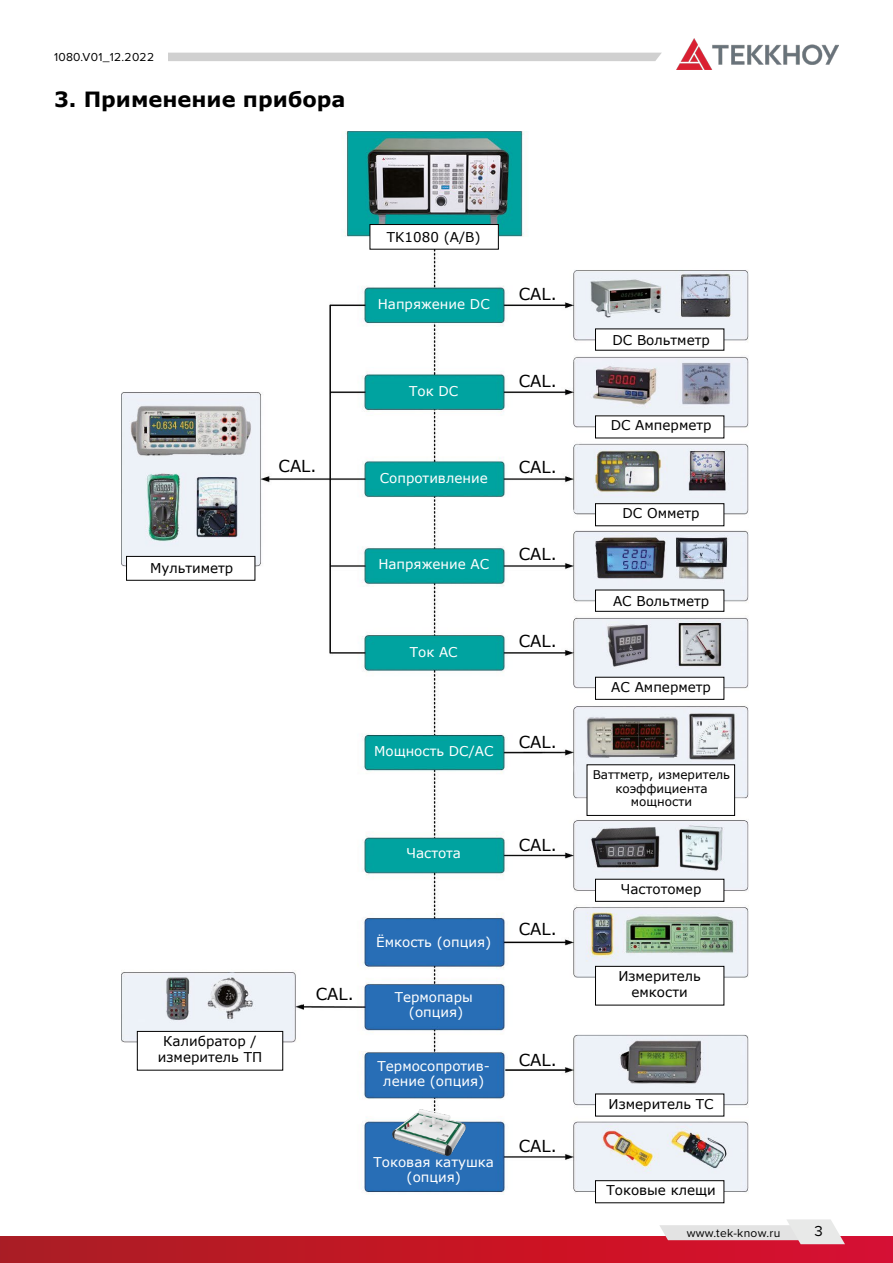
<style>
.page{position:relative;width:893px;height:1263px;background:#fff}
.page>*{position:absolute;margin:0;border:0;box-sizing:border-box;transform-origin:0 0}
.t1{font:700 21px "Verdana";color:#000}
.t2{font:16.5px "Verdana";color:#000}
.t3{font:15px "Proxima Nova";color:#000}
.t4{font:13.5px/16.2px "Verdana";color:#000;text-align:center}
.t5{font:13.5px/15px "Verdana";color:#fff;text-align:center}
.t6{font:12px/13.5px "Verdana";color:#000;text-align:center}
.t7{font:12px "Proxima Nova";letter-spacing:.025em;color:#000}
</style>
<div class="page">
<div style="left:0;top:1237px;width:893px;height:26px;background:linear-gradient(to right,#ac1d21,#db0e2d)"></div>
<svg style="left:659px;top:1219px;width:186px;height:25px"></svg>
<div style="left:168px;top:53px;width:494px;height:8px;background:#d0d0d0"></div>
<img style="left:676px;top:38px;width:163px;height:32px">
<img style="left:122px;top:132px;width:627px;height:1063px">
<div style="left:370px;top:225px;width:128px;height:24px;background:#fff"></div>
<div style="left:370px;top:224px;width:129px;height:25px;border:1px solid #000"></div>
<div style="left:595px;top:329px;width:129px;height:21px;background:#fff"></div>
<div style="left:595px;top:590px;width:129px;height:21px;background:#fff"></div>
<div style="left:595px;top:416px;width:129px;height:22px;background:#fff"></div>
<div style="left:595px;top:677px;width:129px;height:22px;background:#fff"></div>
<div style="left:595px;top:879px;width:129px;height:22px;background:#fff"></div>
<div style="left:595px;top:1094px;width:129px;height:22px;background:#fff"></div>
<div style="left:595px;top:1181px;width:129px;height:22px;background:#fff"></div>
<div style="left:595px;top:1180px;width:129px;height:23px;border:1px solid #000"></div>
<div style="left:595px;top:966px;width:129px;height:39px;background:#fff"></div>
<div style="left:595px;top:966px;width:129px;height:39px;border:1px solid #000"></div>
<div style="left:127px;top:556px;width:128px;height:24px;background:#fff"></div>
<div style="left:126px;top:556px;width:129px;height:24px;border:1px solid #000"></div>
<div style="left:137px;top:1031px;width:146px;height:39px;background:#fff"></div>
<div style="left:137px;top:1031px;width:146px;height:39px;border:1px solid #000"></div>
<div style="left:587px;top:765px;width:148px;height:50px;background:#fff"></div>
<div style="left:587px;top:765px;width:148px;height:51px;border:1px solid #000"></div>
<div style="left:595px;top:504px;width:129px;height:22px;background:#fff"></div>
<div style="left:595px;top:503px;width:129px;height:23px;border:1px solid #000"></div>
<img style="left:391px;top:1094px;width:76px;height:76px">
<p class="t7" style="left:54px;top:48px;width:102px">1080.V01_12.2022</p>
<h1 class="t1" style="left:54px;top:85px;width:293px">3. Применение прибора</h1>
<p class="t4" style="left:150px;top:560px;width:85px">Мультиметр</p>
<p class="t2" style="left:279px;top:454px;width:39px">CAL.</p>
<p class="t4" style="left:387px;top:228px;width:95px">ТK1080 (A/B)</p>
<p class="t5" style="left:378px;top:296px;width:114px">Напряжение DC</p>
<p class="t5" style="left:409px;top:383px;width:51px">Ток DC</p>
<p class="t5" style="left:380px;top:470px;width:109px">Сопротивление</p>
<p class="t5" style="left:378px;top:556px;width:112px">Напряжение АC</p>
<p class="t5" style="left:410px;top:644px;width:49px">Ток АC</p>
<p class="t2" style="left:519px;top:282px;width:39px">CAL.</p>
<p class="t2" style="left:519px;top:369px;width:39px">CAL.</p>
<p class="t2" style="left:519px;top:456px;width:39px">CAL.</p>
<p class="t2" style="left:519px;top:543px;width:39px">CAL.</p>
<p class="t2" style="left:519px;top:630px;width:39px">CAL.</p>
<p class="t5" style="left:374px;top:743px;width:121px">Мощность DC/АC</p>
<p class="t2" style="left:519px;top:731px;width:39px">CAL.</p>
<p class="t4" style="left:158px;top:1033px;width:106px">Калибратор / измеритель ТП</p>
<p class="t5" style="left:406px;top:846px;width:56px">Частота</p>
<p class="t2" style="left:316px;top:983px;width:39px">CAL.</p>
<p class="t5" style="left:376px;top:934px;width:116px">Ёмкость (опция)</p>
<p class="t5" style="left:395px;top:989px;width:80px">Термопары (опция)</p>
<p class="t5" style="left:378px;top:1059px;width:114px">Термосопротив&shy;ление (опция)</p>
<p class="t5" style="left:374px;top:1154px;width:122px">Токовая катушка (опция)</p>
<p class="t2" style="left:519px;top:834px;width:39px">CAL.</p>
<p class="t2" style="left:519px;top:918px;width:39px">CAL.</p>
<p class="t2" style="left:519px;top:1049px;width:39px">CAL.</p>
<p class="t2" style="left:519px;top:1135px;width:39px">CAL.</p>
<p class="t4" style="left:612px;top:332px;width:99px">DC Вольтметр</p>
<p class="t4" style="left:611px;top:417px;width:102px">DC Амперметр</p>
<p class="t4" style="left:623px;top:505px;width:79px">DC Омметр</p>
<p class="t4" style="left:613px;top:593px;width:98px">AC Вольтметр</p>
<p class="t4" style="left:611px;top:679px;width:101px">AC Амперметр</p>
<p class="t6" style="left:593px;top:768px;width:139px">Ваттметр, измеритель коэффициента мощности</p>
<p class="t4" style="left:621px;top:881px;width:82px">Частотомер</p>
<p class="t4" style="left:618px;top:968px;width:84px">Измеритель емкости</p>
<p class="t4" style="left:609px;top:1095px;width:107px">Измеритель ТС</p>
<p class="t4" style="left:606px;top:1182px;width:111px">Токовые клещи</p>
<p class="t7" style="left:687px;top:1223px;width:95px">www.tek-know.ru</p>
<p class="t3" style="left:815px;top:1220px;width:10px">3</p>
</div>
